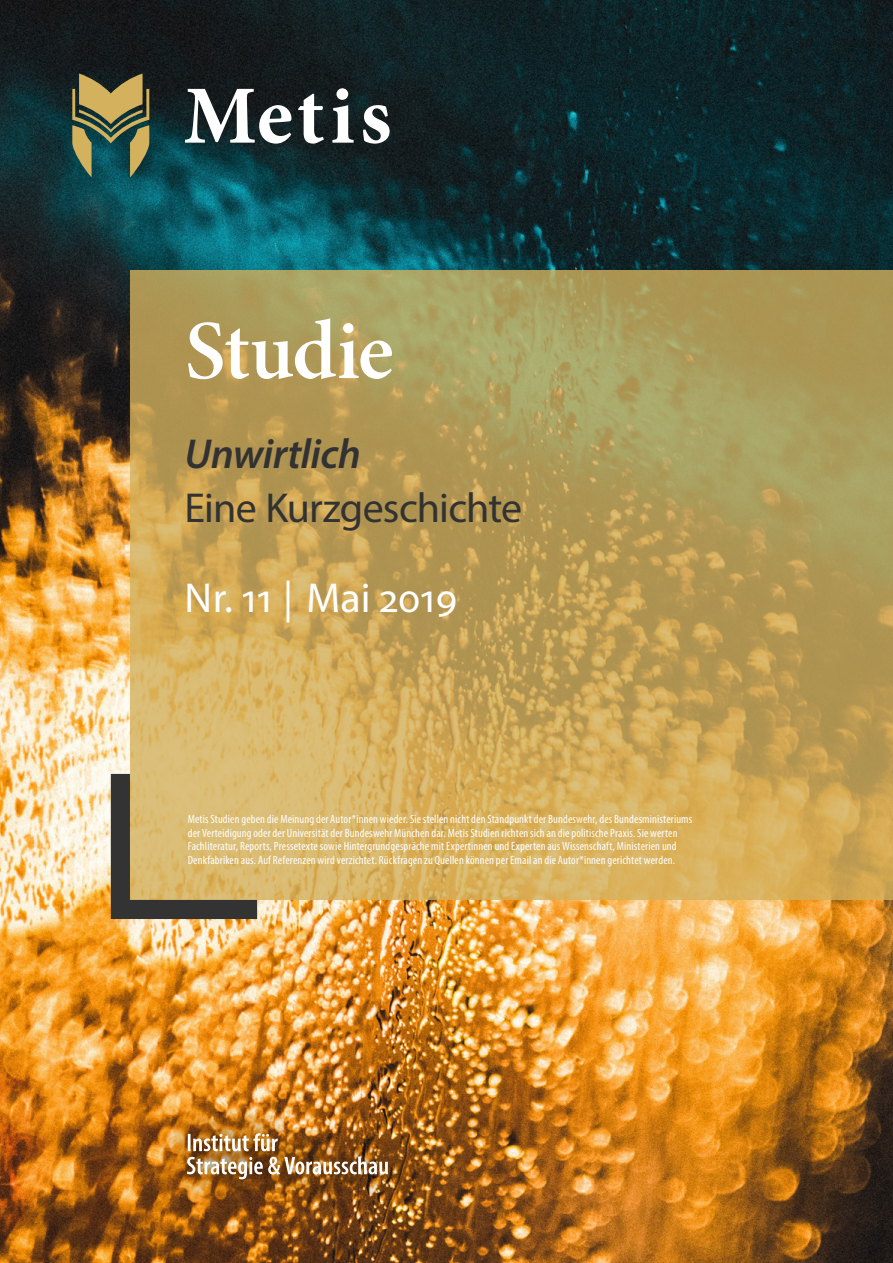
<style>
.page{position:relative;width:893px;height:1263px;background:#fff}
.page>*{position:absolute;margin:0;border:0;box-sizing:border-box;transform-origin:0 0}
.t1{font:600 84px "Minion 3 Subhead";letter-spacing:-.02em;color:#fff}
.t2{font:42px "Myriad Pro";letter-spacing:-.02em;color:#323232}
.t3{font:42px "Myriad Pro";color:#fff}
.t4{font:italic 600 42px "Myriad Pro";letter-spacing:-.015em;color:#323232}
.t5{font:condensed 12px/13.5px "Myriad Pro";letter-spacing:.01em;color:#fff}
</style>
<div class="page">
<img style="left:0;top:0;width:892px;height:1263px">
<svg style="left:130px;top:270px;width:762px;height:630px;background:#bea35b"></svg>
<svg style="left:111px;top:774px;width:146px;height:145px;background:#b19a62"></svg>
<svg style="left:185px;top:88px;width:204px;height:56px"></svg>
<svg style="left:72px;top:74px;width:77px;height:103px;background:#6c744f"></svg>
<img style="left:154px;top:1102px;width:266px;height:107px">
<img style="left:187px;top:1133px;width:201px;height:46px">
<h1 class="t1" style="left:185px;top:293px;width:211px">Studie</h1>
<h2 class="t4" style="left:185px;top:427px;width:178px">Unwirtlich</h2>
<h2 class="t2" style="left:185px;top:482px;width:339px">Eine Kurzgeschichte</h2>
<h2 class="t3" style="left:185px;top:572px;width:274px">Nr. 11 | Mai 2019</h2>
<p class="t5" style="left:188px;top:813px;width:506px">Metis Studien geben die Meinung der Autor*innen wieder. Sie stellen nicht den Standpunkt der Bundeswehr, des Bundesministeriums der Verteidigung oder der Universität der Bundeswehr München dar. Metis Studien richten sich an die politische Praxis. Sie werten Fachliteratur, Reports, Pressetexte sowie Hintergrundgespräche mit Expertinnen und Experten aus Wissenschaft, Ministerien und Denkfabriken aus. Auf Referenzen wird verzichtet. Rückfragen zu Quellen können per Email an die Autor*innen gerichtet werden.</p>
</div>
